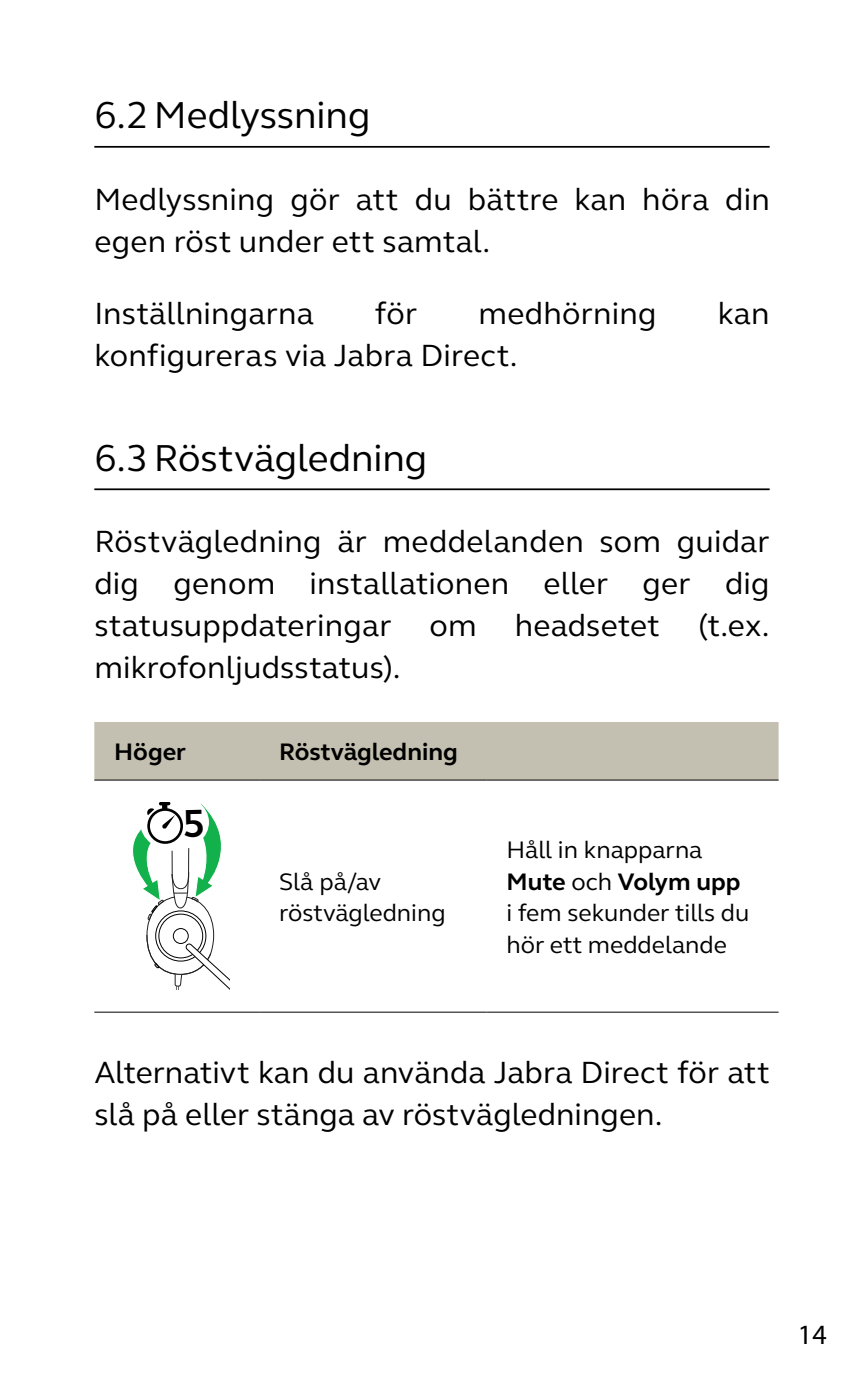
<style>
.page{position:relative;width:864px;height:1389px;background:#fff}
.page>*{position:absolute;margin:0;border:0;box-sizing:border-box;transform-origin:0 0}
.t1{font:38.5px "GN Elliot";letter-spacing:-.005em;color:#000}
.t2{font:31.5px/42px "GN Elliot";letter-spacing:.005em;color:#000}
.t3{font:28px "Myriad Pro";color:#000}
.t4{font:24.5px/31.5px "GN Elliot";color:#000}
.t5{font:700 24.5px "GN Elliot";color:#000}
.s1{font-weight:700}
</style>
<div class="page">
<hr style="left:94px;top:146px;width:675px;height:2px;background:#000">
<hr style="left:94px;top:488px;width:675px;height:2px;background:#000">
<div style="left:94px;top:722px;width:684px;height:57px;background:#c4c0b1"></div>
<hr style="left:259px;top:1012px;width:227px;height:1px;background:#000">
<hr style="left:486px;top:1012px;width:292px;height:1px;background:#000">
<hr style="left:259px;top:779px;width:227px;height:2px;background:#000">
<hr style="left:486px;top:779px;width:292px;height:2px;background:#000">
<hr style="left:94px;top:779px;width:165px;height:2px;background:#000">
<hr style="left:94px;top:1012px;width:165px;height:1px;background:#000">
<svg style="left:132px;top:803px;width:97px;height:186px"></svg>
<p class="t1" style="left:94px;top:89px;width:277px">6.2Medlyssning</p>
<p class="t2" style="left:94px;top:177px;width:676px">Medlyssning gör att du bättre kan höra din egen röst under ett samtal.</p>
<p class="t2" style="left:94px;top:291px;width:221px">Inställningarna</p>
<p class="t2" style="left:375px;top:291px;width:44px">för</p>
<p class="t2" style="left:478px;top:291px;width:179px">medhörning</p>
<p class="t2" style="left:717px;top:291px;width:53px">kan</p>
<p class="t2" style="left:94px;top:333px;width:424px">konfigureras via Jabra Direct.</p>
<p class="t1" style="left:94px;top:432px;width:334px">6.3Röstvägledning</p>
<p class="t2" style="left:94px;top:520px;width:676px;text-align:justify">Röstvägledning är meddelanden som guidar dig genom installationen eller ger dig statusuppdateringar om headsetet (t.ex. mikrofonljudsstatus).</p>
<p class="t5" style="left:114px;top:736px;width:73px">Höger</p>
<p class="t5" style="left:279px;top:736px;width:180px">Röstvägledning</p>
<p class="t4" style="left:279px;top:865px;width:168px">Slå på/av röstvägledning</p>
<p class="t4" style="left:506px;top:833px;width:244px">Håll in knapparna<br><span class="s1">Mute</span> och <span class="s1">Volym upp </span>i fem sekunder tills du hör ett meddelande</p>
<p class="t2" style="left:94px;top:1050px;width:676px">Alternativt kan du använda Jabra Direct för att slå på eller stänga av röstvägledningen.</p>
<p class="t3" style="left:797px;top:1317px;width:30px">14</p>
</div>
